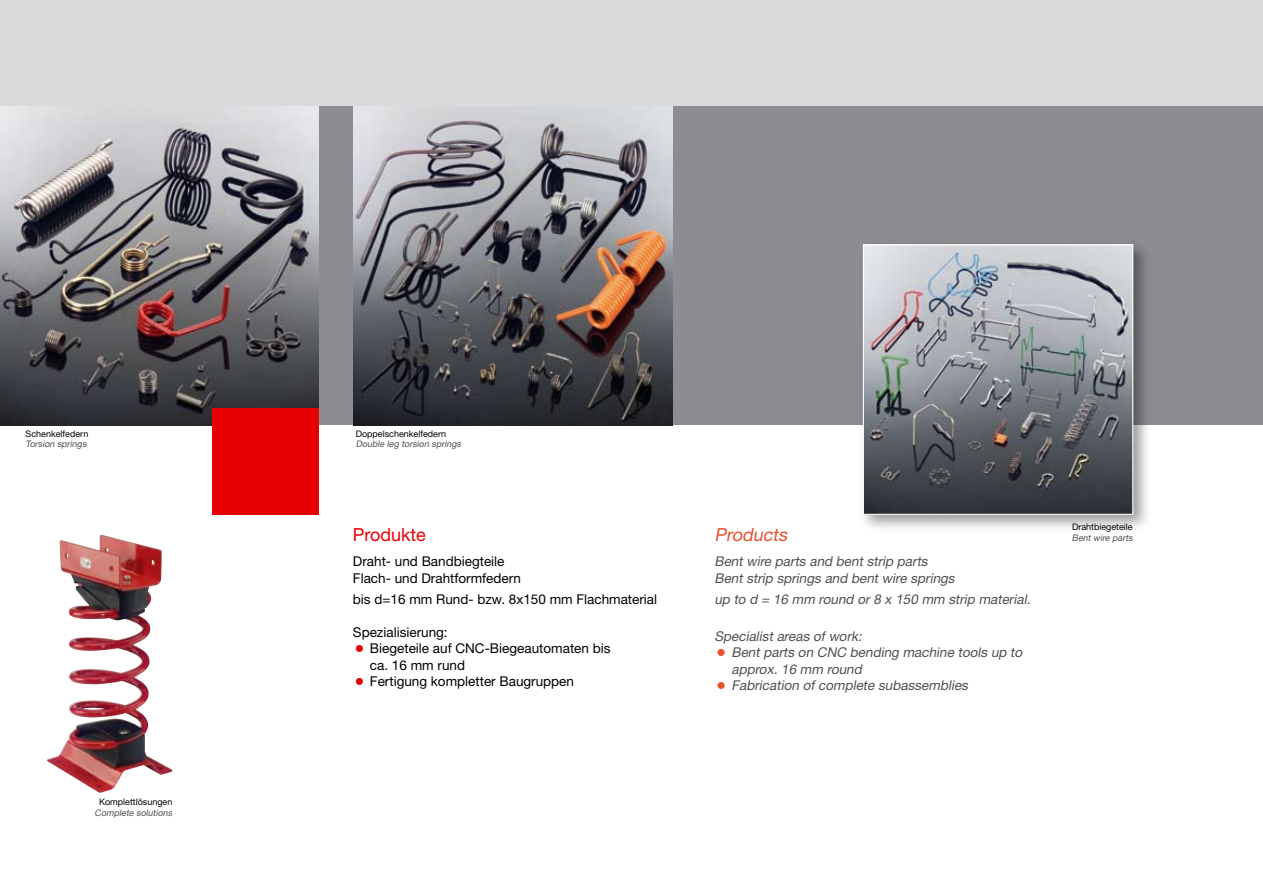
<style>
.page{position:relative;width:1263px;height:893px;background:#fff}
.page>*{position:absolute;margin:0;border:0;box-sizing:border-box;transform-origin:0 0}
.t1{font:18px "Helvetica Neue LT";color:#e60004}
.t2{font:italic 18px "Helvetica Neue LT";color:#e9502e}
.t3{font:italic 13.5px/16.5px "Helvetica Neue LT";color:#504f53}
.t4{font:13.5px/16.5px "Helvetica Neue LT";color:#000}
.t5{font:italic 9px "Helvetica Neue LT";color:#504f53}
.t6{font:9px "Helvetica Neue LT";color:#000}
.s1{font-family:"SIL Kai Reg Jian";color:#e60004}
.s2{font-family:"SIL Kai Reg Jian";font-style:normal;color:#e9502e}
</style>
<div class="page">
<div style="left:0;top:0;width:1263px;height:106px;background:#d8dadc"></div>
<div style="left:0;top:106px;width:1263px;height:319px;background:#8d8c90"></div>
<img style="left:0;top:106px;width:319px;height:319px">
<img style="left:354px;top:106px;width:319px;height:319px">
<div style="left:857px;top:239px;width:296px;height:296px;background:#000;opacity:.4"></div>
<img style="left:865px;top:246px;width:266px;height:267px">
<div style="left:863px;top:244px;width:270px;height:271px;border:1px solid #fff"></div>
<div style="left:213px;top:409px;width:106px;height:106px;background:#e60004"></div>
<img style="left:47px;top:534px;width:125px;height:259px">
<p class="t6" style="left:26px;top:428px;width:64px">Schenkelfedern</p>
<p class="t5" style="left:26px;top:439px;width:64px">Torsion springs</p>
<p class="t6" style="left:99px;top:796px;width:75px">Komplettlösungen</p>
<p class="t5" style="left:95px;top:807px;width:81px">Complete solutions</p>
<p class="t6" style="left:356px;top:428px;width:92px">Doppelschenkelfedern</p>
<p class="t5" style="left:356px;top:439px;width:109px">Double leg torsion springs</p>
<h1 class="t1" style="left:353px;top:524px;width:75px">Produkte</h1>
<p class="t4" style="left:353px;top:553px;width:170px">Draht- und Bandbiegteile<br>Flach- und Drahtformfedern</p>
<p class="t4" style="left:353px;top:590px;width:306px">bis d=16 mm Rund- bzw. 8x150 mm Flachmaterial</p>
<p class="t4" style="left:353px;top:623px;width:96px">Spezialisierung:</p>
<p class="t4" style="left:370px;top:640px;width:242px;text-indent:-17px"><span class="s1">●</span> Biegeteile auf CNC-Biegeautomaten bis ca. 16 mm rund</p>
<p class="t4" style="left:353px;top:673px;width:223px"><span class="s1">●</span> Fertigung kompletter Baugruppen</p>
<h1 class="t2" style="left:714px;top:524px;width:78px">Products</h1>
<p class="t3" style="left:714px;top:553px;width:245px">Bent wire parts and bent strip parts<br>Bent strip springs and bent wire springs</p>
<p class="t3" style="left:714px;top:590px;width:320px">up to d = 16 mm round or 8 x 150 mm strip material.</p>
<p class="t3" style="left:714px;top:628px;width:152px">Specialist areas of work:</p>
<p class="t3" style="left:731px;top:644px;width:295px;text-indent:-17px"><span class="s2">●</span> Bent parts on CNC bending machine tools up to approx. 16 mm round</p>
<p class="t3" style="left:714px;top:677px;width:258px"><span class="s2">●</span> Fabrication of complete subassemblies</p>
<p class="t6" style="left:1072px;top:522px;width:62px">Drahtbiegeteile</p>
<p class="t5" style="left:1072px;top:532px;width:64px">Bent wire parts</p>
</div>
